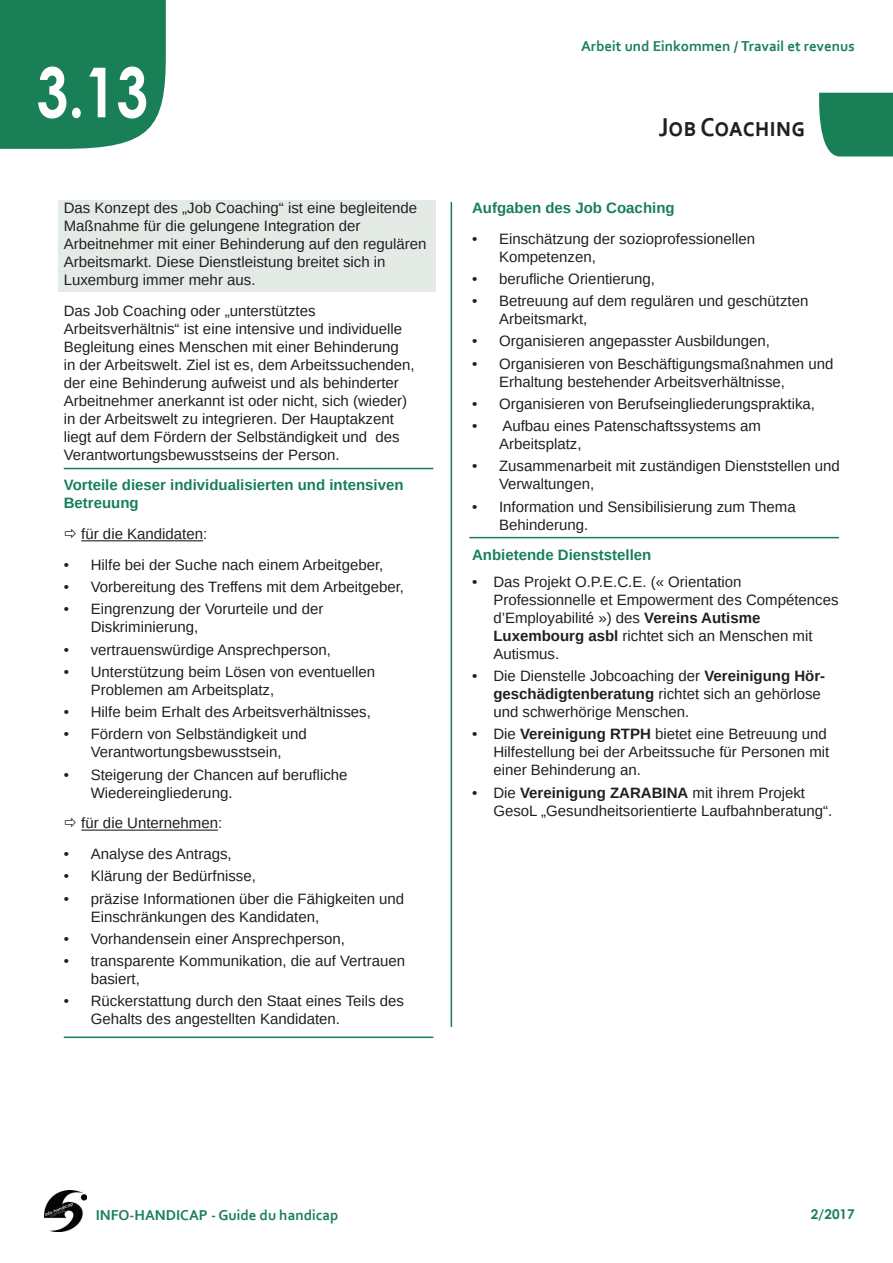
<style>
.page{position:relative;width:893px;height:1263px;background:#fff}
.page>*{position:absolute;margin:0;border:0;box-sizing:border-box;transform-origin:0 0}
.t1{font:700 69px "Century Gothic";color:#fff;scale:.83 1}
.t2{font:700 27px "Corbel";color:#231f20;scale:.9 1}
.t3{font:15px/18px "Liberation Sans";color:#231f20}
.t4{font:700 15px/18px "Liberation Sans";color:#187f57}
.t5{font:700 15px "Corbel";color:#187f57}
.t6{font:700 13.5px "Century Gothic";color:#187f57}
.s1{color:#fff}
.s2{font-weight:700}
</style>
<div class="page">
<div style="left:0;top:0;width:166px;height:149px;background:#187f57"></div>
<img style="left:44px;top:1190px;width:43px;height:41px">
<div style="left:819px;top:93px;width:74px;height:63px;background:#187f57"></div>
<div style="left:58px;top:200px;width:378px;height:91px;background:#e4ebe6"></div>
<hr style="left:81px;top:540px;width:122px;height:1px;background:#231f20">
<hr style="left:81px;top:829px;width:137px;height:2px;background:#231f20">
<hr style="left:451px;top:202px;width:1px;height:825px;background:#187f57">
<hr style="left:64px;top:468px;width:369px;height:1px;background:#187f57">
<hr style="left:469px;top:537px;width:370px;height:1px;background:#187f57">
<hr style="left:64px;top:1036px;width:369px;height:2px;background:#187f57">
<h1 class="t1" style="left:36px;top:40px;width:136px">3.13</h1>
<p class="t3" style="left:64px;top:199px;width:364px">Das Konzept des „Job Coaching“ ist eine begleitende Maßnahme für die gelungene Integration der Arbeitnehmer mit einer Behinderung auf den regulären Arbeitsmarkt. Diese Dienstleistung breitet sich in Luxemburg immer mehr aus.</p>
<p class="t3" style="left:64px;top:302px;width:352px">Das Job Coaching oder „unterstütztes Arbeitsverhältnis“ ist eine intensive und individuelle Begleitung eines Menschen mit einer Behinderung<br>in der Arbeitswelt. Ziel ist es, dem Arbeitssuchenden, der eine Behinderung aufweist und als behinderter Arbeitnehmer anerkannt ist oder nicht, sich (wieder) in der Arbeitswelt zu integrieren. Der Hauptakzent liegt auf dem Fördern der Selbständigkeit und des Verantwortungsbewusstseins der Person.</p>
<p class="t4" style="left:64px;top:476px;width:341px">Vorteile dieser individualisierten und intensiven<br>Betreuung</p>
<p class="t3" style="left:81px;top:525px;width:127px">für die Kandidaten:</p>
<p class="t3" style="left:64px;top:556px;width:321px">• Hilfe bei der Suche nach einem Arbeitgeber,</p>
<p class="t3" style="left:64px;top:578px;width:342px">• Vorbereitung des Treffens mit dem Arbeitgeber,</p>
<p class="t3" style="left:91px;top:600px;width:234px;text-indent:-27px">• Eingrenzung der Vorurteile und der<br>Diskriminierung,</p>
<p class="t3" style="left:64px;top:641px;width:269px">• vertrauenswürdige Ansprechperson,</p>
<p class="t3" style="left:91px;top:663px;width:286px;text-indent:-27px">• Unterstützung beim Lösen von eventuellen<br>Problemen am Arbeitsplatz,</p>
<p class="t3" style="left:64px;top:703px;width:309px">• Hilfe beim Erhalt des Arbeitsverhältnisses,</p>
<p class="t3" style="left:64px;top:725px;width:244px;text-align:center">• Fördern von Selbständigkeit und<br>Verantwortungsbewusstsein,</p>
<p class="t3" style="left:91px;top:766px;width:258px;text-indent:-27px">• Steigerung der Chancen auf berufliche<br>Wiedereingliederung.</p>
<p class="t3" style="left:81px;top:814px;width:142px">für die Unternehmen:</p>
<p class="t3" style="left:64px;top:845px;width:169px">• Analyse des Antrags,</p>
<p class="t3" style="left:64px;top:867px;width:194px">• Klärung der Bedürfnisse,</p>
<p class="t3" style="left:91px;top:890px;width:315px;text-indent:-27px">• präzise Informationen über die Fähigkeiten und<br>Einschränkungen des Kandidaten,</p>
<p class="t3" style="left:64px;top:930px;width:283px">• Vorhandensein einer Ansprechperson,</p>
<p class="t3" style="left:91px;top:952px;width:316px;text-indent:-27px">• transparente Kommunikation, die auf Vertrauen basiert,</p>
<p class="t3" style="left:91px;top:992px;width:315px;text-indent:-27px">• Rückerstattung durch den Staat eines Teils des<br>Gehalts des angestellten Kandidaten.</p>
<p class="t5" style="left:581px;top:37px;width:275px">Arbeit und Einkommen / Travail et revenus</p>
<h2 class="t2" style="left:659px;top:110px;width:164px">Job Coaching</h2>
<p class="t4" style="left:472px;top:199px;width:204px">Aufgaben des Job Coaching</p>
<p class="t3" style="left:499px;top:229px;width:257px;text-indent:-27px">• Einschätzung der sozioprofessionellen<br>Kompetenzen,</p>
<p class="t3" style="left:472px;top:270px;width:184px">• berufliche Orientierung,</p>
<p class="t3" style="left:499px;top:292px;width:311px;text-indent:-27px">• Betreuung auf dem regulären und geschützten<br>Arbeitsmarkt,</p>
<p class="t3" style="left:472px;top:332px;width:299px">• Organisieren angepasster Ausbildungen,</p>
<p class="t3" style="left:499px;top:354px;width:336px;text-indent:-27px">• Organisieren von Beschäftigungsmaßnahmen und<br>Erhaltung bestehender Arbeitsverhältnisse,</p>
<p class="t3" style="left:472px;top:395px;width:344px">• Organisieren von Berufseingliederungspraktika,</p>
<p class="t3" style="left:499px;top:417px;width:263px;text-indent:-27px">• Aufbau eines Patenschaftssystems am<br>Arbeitsplatz,</p>
<p class="t3" style="left:499px;top:457px;width:342px;text-indent:-27px">• Zusammenarbeit mit zuständigen Dienststellen und<br>Verwaltungen,</p>
<p class="t3" style="left:499px;top:497px;width:298px;text-indent:-27px">• Information und Sensibilisierung zum Thema<br>Behinderung.</p>
<p class="t4" style="left:472px;top:546px;width:181px">Anbietende Dienststellen</p>
<p class="t3" style="left:493px;top:573px;width:347px;text-indent:-21px">• Das Projekt O.P.E.C.E. (« Orientation Professionnelle et Empowerment des Compétences d’Employabilité<span class="s1">.</span>») des <span class="s2">Vereins Autisme Luxembourg asbl</span> richtet sich an Menschen mit Autismus.</p>
<p class="t3" style="left:493px;top:667px;width:333px;text-indent:-21px">• Die Dienstelle Jobcoaching der <span class="s2">Vereinigung Hör&shy;geschädigtenberatung</span> richtet sich an gehörlose und schwerhörige Menschen.</p>
<p class="t3" style="left:493px;top:725px;width:337px;text-indent:-21px">• Die <span class="s2">Vereinigung RTPH</span> bietet eine Betreuung und<br>Hilfestellung bei der Arbeitssuche für Personen mit einer Behinderung an.</p>
<p class="t3" style="left:493px;top:783px;width:340px;text-indent:-21px">• Die <span class="s2">Vereinigung ZARABINA</span> mit ihrem Projekt<br>GesoL „Gesundheitsorientierte Laufbahnberatung“.</p>
<p class="t5" style="left:96px;top:1206px;width:244px">INFO-HANDICAP - Guide du handicap</p>
<p class="t6" style="left:811px;top:1204px;width:46px">2/2017</p>
</div>
